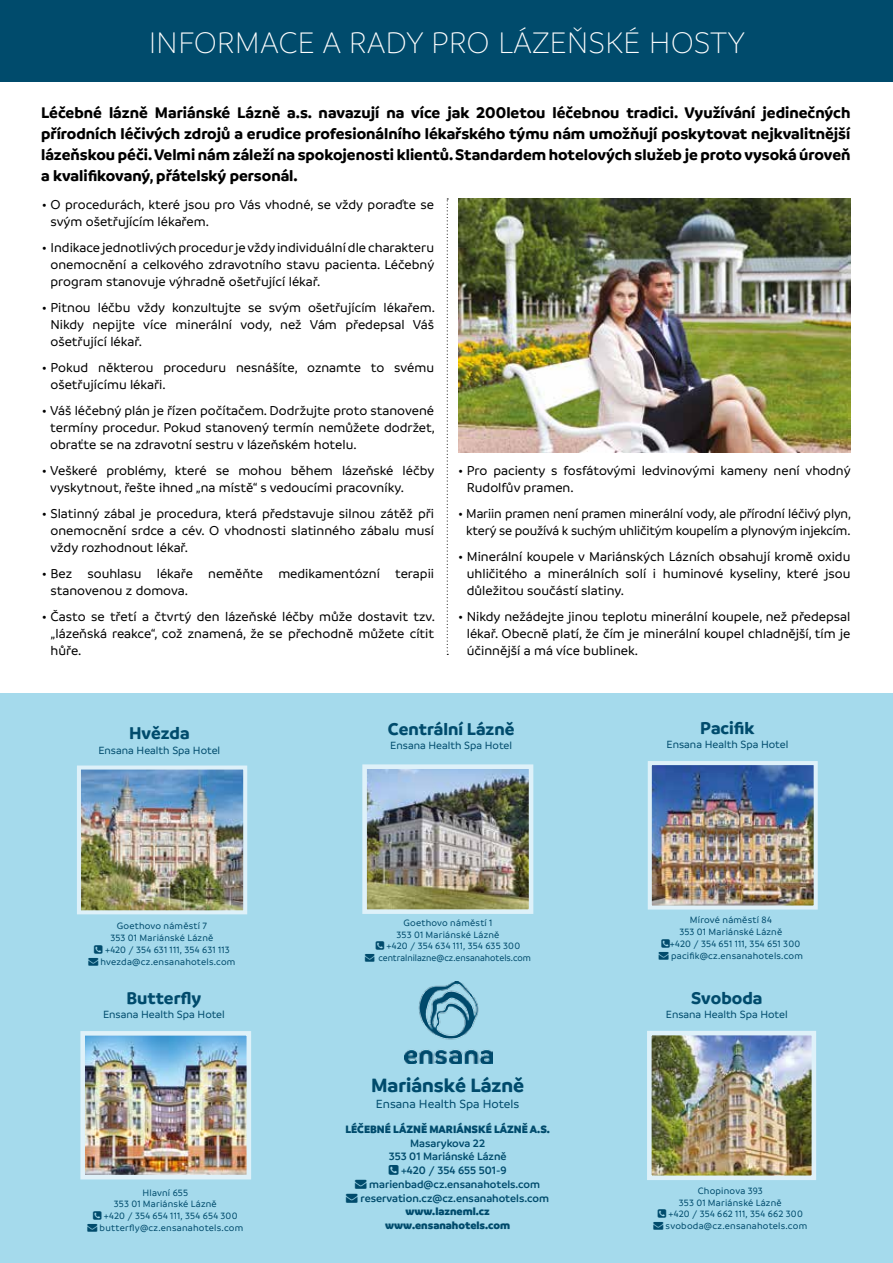
<style>
.page{position:relative;width:893px;height:1263px;background:#fff}
.page>*{position:absolute;margin:0;border:0;box-sizing:border-box;transform-origin:0 0}
.t1{font:300 31.95px "Branding";color:#fff}
.t2{font:700 20.7px "Branding";color:#004b6c}
.t3{font:700 18.3px "Branding";color:#004b6c}
.t4{font:700 16.5px/21px "Branding";color:#000;text-align:justify}
.t5{font:500 13.8px/17px "Branding";color:#000;text-align:justify}
.t6{font:500 12.75px "Branding";color:#004b6c}
.t7{font:600 11.4px/13.6px "Branding";color:#004b6c;text-align:center}
.t8{font:900 11.4px "Branding";color:#004b6c}
.t9{font:500 11.25px "Branding";color:#004b6c}
.t10{font:500 9.9px "Branding";letter-spacing:.02em;color:#004b6c}
.t11{font:500 9.9px "Branding";color:#004b6c;scale:.95 1}
.s1{font-weight:900}
</style>
<div class="page">
<div style="left:0;top:693px;width:893px;height:570px;background:#a5daec"></div>
<div style="left:0;top:0;width:893px;height:82px;background:#004b6c"></div>
<img style="left:405px;top:981px;width:87px;height:83px">
<img style="left:653px;top:1037px;width:157px;height:137px">
<div style="left:647px;top:1031px;width:169px;height:149px;border:5px solid #def1f9"></div>
<img style="left:368px;top:770px;width:159px;height:138px">
<div style="left:362px;top:764px;width:171px;height:150px;border:5px solid #def1f9"></div>
<img style="left:82px;top:770px;width:160px;height:139px">
<div style="left:77px;top:765px;width:170px;height:149px;border:4px solid #def1f9"></div>
<img style="left:653px;top:766px;width:160px;height:138px">
<div style="left:648px;top:761px;width:170px;height:148px;border:4px solid #def1f9"></div>
<img style="left:86px;top:1037px;width:159px;height:136px">
<div style="left:80px;top:1031px;width:171px;height:148px;border:5px solid #def1f9"></div>
<img style="left:459px;top:198px;width:391px;height:254px">
<svg style="left:447px;top:198px;width:1px;height:457px"></svg>
<h1 class="t1" style="left:149px;top:26px;width:598px">INFORMACE A RADY PRO LÁZEŇSKÉ HOSTY</h1>
<p class="t4" style="left:41px;top:102px;width:811px">Léčebné lázně Mariánské Lázně a.s. navazují na více jak 200letou léčebnou tradici. Využívání jedinečných přírodních léčivých zdrojů a erudice profesionálního lékařského týmu nám umožňují poskytovat nejkvalitnější lázeňskou péči. Velmi nám záleží na spokojenosti klientů. Standardem hotelových služeb je proto vysoká úroveň a kvalifikovaný, přátelský personál.</p>
<p class="t5" style="left:50px;top:196px;width:385px;text-indent:-9px">• O procedurách, které jsou pro Vás vhodné, se vždy poraďte se svým ošetřujícím lékařem.</p>
<p class="t5" style="left:50px;top:239px;width:385px;text-indent:-9px">• Indikace jednotlivých procedur je vždy individuální dle charakteru onemocnění a celkového zdravotního stavu pacienta. Léčebný program stanovuje výhradně ošetřující lékař.</p>
<p class="t5" style="left:50px;top:299px;width:386px;text-indent:-9px">• Pitnou léčbu vždy konzultujte se svým ošetřujícím lékařem.<br>Nikdy nepijte více minerální vody, než Vám předepsal Váš ošetřující lékař.</p>
<p class="t5" style="left:50px;top:359px;width:385px;text-indent:-9px">• Pokud některou proceduru nesnášíte, oznamte to svému ošetřujícímu lékaři.</p>
<p class="t5" style="left:50px;top:402px;width:386px;text-indent:-8px">• Váš léčebný plán je řízen počítačem. Dodržujte proto stanovené termíny procedur. Pokud stanovený termín nemůžete dodržet, obraťte se na zdravotní sestru v lázeňském hotelu.</p>
<p class="t5" style="left:50px;top:462px;width:386px;text-indent:-8px">• Veškeré problémy, které se mohou během lázeňské léčby vyskytnout, řešte ihned „na místě“ s vedoucími pracovníky.</p>
<p class="t5" style="left:50px;top:505px;width:385px;text-indent:-9px">• Slatinný zábal je procedura, která představuje silnou zátěž při onemocnění srdce a cév. O vhodnosti slatinného zábalu musí vždy rozhodnout lékař.</p>
<p class="t5" style="left:50px;top:565px;width:385px;text-indent:-9px">• Bez souhlasu lékaře neměňte medikamentózní terapii stanovenou z domova.</p>
<p class="t5" style="left:50px;top:608px;width:386px;text-indent:-9px">• Často se třetí a čtvrtý den lázeňské léčby může dostavit tzv. „lázeňská reakce“, což znamená, že se přechodně můžete cítit hůře.</p>
<p class="t5" style="left:467px;top:462px;width:385px;text-indent:-9px">• Pro pacienty s fosfátovými ledvinovými kameny není vhodný<br>Rudolfův pramen.</p>
<p class="t5" style="left:458px;top:505px;width:394px;text-align:center">• Mariin pramen není pramen minerální vody, ale přírodní léčivý plyn, který se používá k suchým uhličitým koupelím a plynovým injekcím.</p>
<p class="t5" style="left:467px;top:548px;width:385px;text-indent:-9px">• Minerální koupele v Mariánských Lázních obsahují kromě oxidu uhličitého a minerálních solí i huminové kyseliny, které jsou důležitou součástí slatiny.</p>
<p class="t5" style="left:467px;top:608px;width:385px;text-indent:-9px">• Nikdy nežádejte jinou teplotu minerální koupele, než předepsal lékař. Obecně platí, že čím je minerální koupel chladnější, tím je účinnější a má více bublinek.</p>
<h3 class="t3" style="left:129px;top:723px;width:62px">Hvězda</h3>
<p class="t9" style="left:98px;top:744px;width:123px">Ensana Health Spa Hotel</p>
<h3 class="t3" style="left:388px;top:718px;width:128px">Centrální Lázně</h3>
<p class="t9" style="left:390px;top:740px;width:123px">Ensana Health Spa Hotel</p>
<h3 class="t3" style="left:700px;top:717px;width:56px">Pacifik</h3>
<p class="t9" style="left:667px;top:738px;width:123px">Ensana Health Spa Hotel</p>
<p class="t10" style="left:117px;top:921px;width:92px">Goethovo náměstí 7</p>
<p class="t10" style="left:110px;top:933px;width:104px">353 01 Mariánské Lázně</p>
<p class="t10" style="left:105px;top:945px;width:126px">+420 / 354 631 111, 354 631 113</p>
<p class="t10" style="left:88px;top:956px;width:149px">→ hvezda@cz.ensanahotels.com</p>
<p class="t10" style="left:403px;top:917px;width:91px">Goethovo náměstí 1</p>
<p class="t10" style="left:397px;top:929px;width:104px">353 01 Mariánské Lázně</p>
<p class="t10" style="left:387px;top:941px;width:135px">+420 / 354 634 111, 354 635 300</p>
<p class="t11" style="left:365px;top:953px;width:176px">→ centralnilazne@cz.ensanahotels.com</p>
<p class="t10" style="left:690px;top:915px;width:83px">Mírové náměstí 84</p>
<p class="t10" style="left:679px;top:927px;width:104px">353 01 Mariánské Lázně</p>
<p class="t10" style="left:670px;top:939px;width:132px">+420 / 354 651 111, 354 651 300</p>
<p class="t10" style="left:659px;top:950px;width:146px">→ pacifik@cz.ensanahotels.com</p>
<h3 class="t3" style="left:127px;top:987px;width:76px">Butterfly</h3>
<h3 class="t3" style="left:691px;top:987px;width:73px">Svoboda</h3>
<p class="t9" style="left:103px;top:1008px;width:123px">Ensana Health Spa Hotel</p>
<p class="t9" style="left:666px;top:1009px;width:123px">Ensana Health Spa Hotel</p>
<h2 class="t2" style="left:371px;top:1073px;width:155px">Mariánské Lázně</h2>
<p class="t6" style="left:376px;top:1097px;width:145px">Ensana Health Spa Hotels</p>
<p class="t10" style="left:143px;top:1187px;width:47px">Hlavní 655</p>
<p class="t10" style="left:114px;top:1199px;width:104px">353 01 Mariánské Lázně</p>
<p class="t10" style="left:104px;top:1211px;width:135px">+420 / 354 654 111, 354 654 300</p>
<p class="t10" style="left:87px;top:1223px;width:157px">→ butterfly@cz.ensanahotels.com</p>
<p class="t8" style="left:345px;top:1122px;width:206px">LÉČEBNÉ LÁZNĚ MARIÁNSKÉ LÁZNĚ A.S.</p>
<p class="t7" style="left:410px;top:1136px;width:76px">Masarykova 22</p>
<p class="t7" style="left:389px;top:1150px;width:119px">353 01 Mariánské Lázně</p>
<p class="t7" style="left:401px;top:1164px;width:107px">+420 / 354 655 501-9</p>
<p class="t7" style="left:355px;top:1177px;width:187px">→ marienbad@cz.ensanahotels.com</p>
<p class="t7" style="left:346px;top:1191px;width:204px">→ reservation.cz@cz.ensanahotels.com <span class="s1">www.lazneml.cz www.ensanahotels.com</span></p>
<p class="t10" style="left:698px;top:1185px;width:67px">Chopinova 393</p>
<p class="t10" style="left:679px;top:1197px;width:104px">353 01 Mariánské Lázně</p>
<p class="t10" style="left:669px;top:1209px;width:136px">+420 / 354 662 111, 354 662 300</p>
<p class="t10" style="left:653px;top:1221px;width:155px">→ svoboda@cz.ensanahotels.com</p>
</div>
